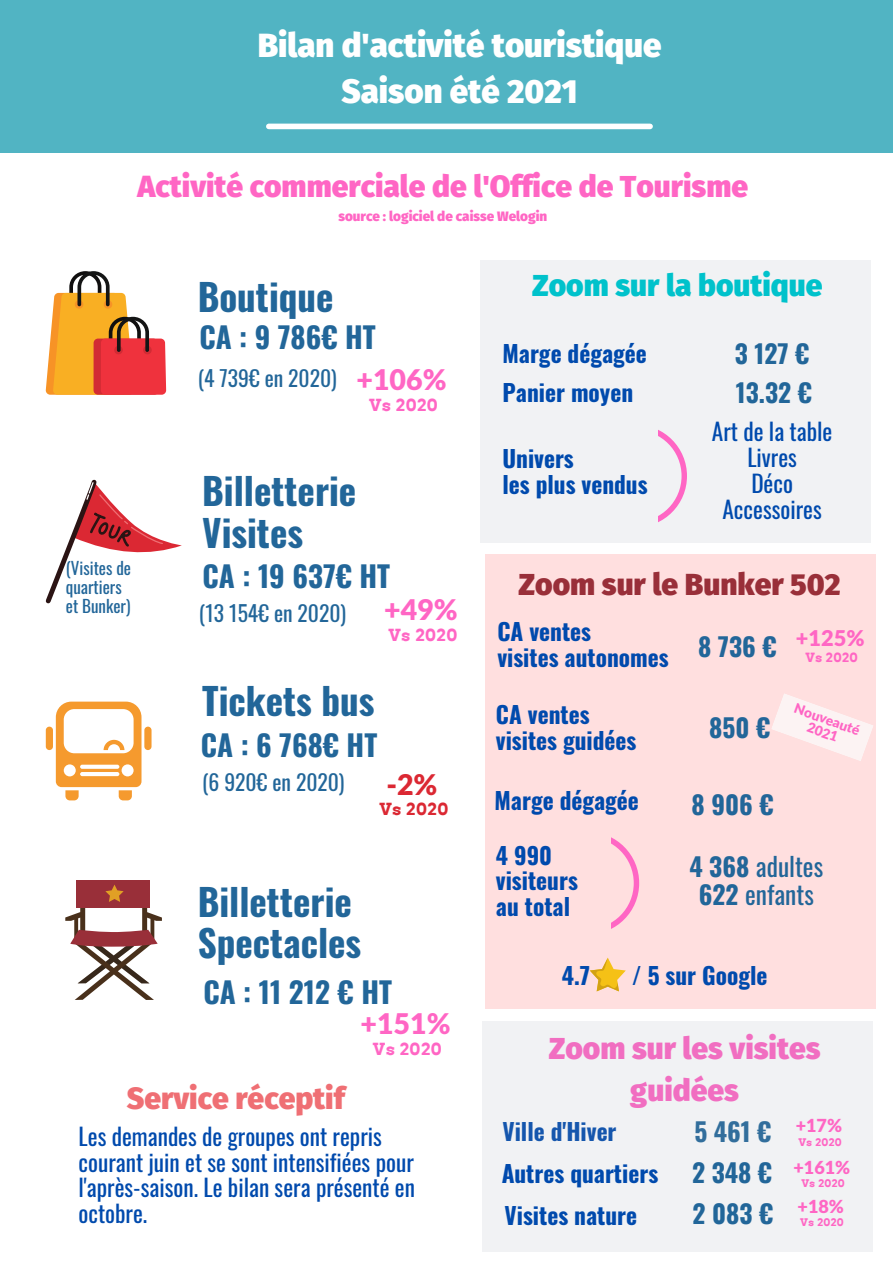
<style>
.page{position:relative;width:893px;height:1264px;background:#fff}
.page>*{position:absolute;margin:0;border:0;box-sizing:border-box;transform-origin:0 0}
.t1{font:700 37.05px/41.5px "Oswald";color:#269}
.t2{font:900 33px/46px "Fira Sans";color:#fff;text-align:center}
.t3{font:900 30px/41.5px "Fira Sans";color:#ff66c4;text-align:center}
.t4{font:900 30px "Fira Sans";color:#992f39}
.t5{font:900 30px "Fira Sans";color:#00c2cb}
.t6{font:900 30px "Fira Sans";color:#ef6f74}
.t7{font:700 29.1px "Oswald";color:#269}
.t8{font:900 28.5px "Lato Latin";color:#ff66c4}
.t9{font:900 28.5px "Lato Latin";color:#db2833}
.t10{font:700 25.5px/39.5px "Oswald";color:#269}
.t11{font:25.5px/28px "Oswald";color:#269;text-align:center}
.t12{font:700 23.4px/25.8px "Oswald";color:#004aad}
.t13{font:23.4px/25.8px "Oswald";color:#004aad;text-align:center}
.t14{font:900 21.75px "Lato Latin";color:#ff66c4}
.t15{font:21.6px "Oswald";color:#269}
.t16{font:900 18px "Lato Latin";color:#ff66c4}
.t17{font:16.95px/19px "Oswald";color:#269}
.t18{font:700 16.65px "Arvo";letter-spacing:.035em;color:#ff66c4}
.t19{font:700 16.65px "Arvo";letter-spacing:.035em;color:#db2833}
.t20{font:900 13.65px/13.4px "Lato Latin";color:#ff66c4;text-align:center}
.t21{font:900 13.5px "Fira Sans";color:#ff66c4}
.t22{font:700 12.75px "Arvo";letter-spacing:.035em;color:#ff66c4}
.t23{font:700 10.5px "Arvo";letter-spacing:.035em;color:#ff66c4}
.s1{font-weight:700}
</style>
<div class="page">
<div style="left:0;top:0;width:892px;height:153px;background:#51b4c3"></div>
<div style="left:269px;top:124px;width:381px;height:5px;background:#fff"></div>
<svg style="left:46px;top:271px;width:120px;height:124px"></svg>
<svg style="left:46px;top:480px;width:136px;height:123px"></svg>
<svg style="left:56px;top:701px;width:85px;height:99px"></svg>
<div style="left:46px;top:726px;width:7px;height:24px;background:#f59a2e;border-radius:4px"></div>
<div style="left:144px;top:726px;width:7px;height:24px;background:#f59a2e;border-radius:4px"></div>
<div style="left:77px;top:880px;width:73px;height:28px;background:#992f39"></div>
<svg style="left:65px;top:884px;width:97px;height:115px"></svg>
<div style="left:480px;top:261px;width:390px;height:282px;background:#f1f2f4"></div>
<svg style="left:658px;top:429px;width:29px;height:93px"></svg>
<div style="left:485px;top:554px;width:390px;height:454px;background:#ffdfdf"></div>
<svg style="left:772px;top:694px;width:101px;height:67px"></svg>
<svg style="left:611px;top:837px;width:28px;height:92px"></svg>
<svg style="left:590px;top:957px;width:35px;height:34px"></svg>
<div style="left:482px;top:1020px;width:390px;height:231px;background:#f1f2f4"></div>
<h2 class="t2" style="left:258px;top:23px;width:405px">Bilan d'activité touristique<br>Saison été 2021</h2>
<p class="t3" style="left:138px;top:166px;width:612px">Activité commerciale de l'Office de Tourisme</p>
<p class="t21" style="left:338px;top:209px;width:210px">source : logiciel de caisse Welogin</p>
<h1 class="t1" style="left:198px;top:274px;width:137px">Boutique</h1>
<p class="t7" style="left:199px;top:314px;width:178px">CA : 9 786€ HT</p>
<p class="t15" style="left:198px;top:361px;width:141px">(4 739€ en 2020)</p>
<p class="t8" style="left:356px;top:367px;width:92px">+106%</p>
<p class="t18" style="left:369px;top:395px;width:70px">Vs 2020</p>
<p class="t17" style="left:66px;top:558px;width:67px">(Visites de quartiers et Bunker)</p>
<h1 class="t1" style="left:202px;top:469px;width:156px">Billetterie<br>Visites</h1>
<p class="t7" style="left:202px;top:553px;width:189px">CA : 19 637€ HT</p>
<p class="t15" style="left:199px;top:596px;width:149px">(13 154€ en 2020)</p>
<p class="t8" style="left:384px;top:597px;width:75px">+49%</p>
<p class="t18" style="left:388px;top:624px;width:70px">Vs 2020</p>
<h1 class="t1" style="left:202px;top:678px;width:174px">Tickets bus</h1>
<p class="t7" style="left:201px;top:722px;width:178px">CA : 6 768€ HT</p>
<p class="t15" style="left:202px;top:765px;width:144px">(6 920€ en 2020)</p>
<p class="t9" style="left:386px;top:771px;width:53px">-2%</p>
<p class="t19" style="left:379px;top:799px;width:70px">Vs 2020</p>
<h1 class="t1" style="left:198px;top:879px;width:165px">Billetterie<br>Spectacles</h1>
<p class="t7" style="left:203px;top:969px;width:190px">CA : 11 212 € HT</p>
<p class="t8" style="left:360px;top:1011px;width:92px">+151%</p>
<p class="t18" style="left:373px;top:1039px;width:70px">Vs 2020</p>
<p class="t6" style="left:127px;top:1080px;width:219px">Service réceptif</p>
<p class="t13" style="left:79px;top:1122px;width:338px;text-align:left">Les demandes de groupes ont repris courant juin et se sont intensifiées pour l'après-saison. Le bilan sera présenté en octobre.</p>
<p class="t5" style="left:532px;top:268px;width:292px">Zoom sur la boutique</p>
<p class="t12" style="left:502px;top:332px;width:146px;line-height:39.5px">Marge dégagée<br>Panier moyen</p>
<p class="t10" style="left:734px;top:332px;width:79px">3 127 €<br>13.32 €</p>
<p class="t12" style="left:502px;top:444px;width:147px">Univers<br>les plus vendus</p>
<p class="t13" style="left:712px;top:418px;width:122px">Art de la table<br>Livres<br>Déco<br>Accessoires</p>
<p class="t4" style="left:518px;top:566px;width:324px">Zoom sur le Bunker 502</p>
<p class="t12" style="left:497px;top:617px;width:173px">CA ventes<br>visites autonomes</p>
<p class="t12" style="left:496px;top:700px;width:142px">CA ventes visites guidées</p>
<p class="t14" style="left:795px;top:628px;width:70px">+125%</p>
<p class="t22" style="left:805px;top:650px;width:54px">Vs 2020</p>
<p class="t10" style="left:698px;top:625px;width:80px">8 736 €</p>
<p class="t20" style="left:796px;top:702px;width:70px;rotate:20deg">Nouveauté<br>2021</p>
<p class="t10" style="left:709px;top:706px;width:63px">850 €</p>
<p class="t12" style="left:494px;top:786px;width:146px">Marge dégagée</p>
<p class="t10" style="left:691px;top:784px;width:83px">8 906 €</p>
<p class="t11" style="left:689px;top:851px;width:135px"><span class="s1">4 368</span> adultes<br><span class="s1">622</span> enfants</p>
<p class="t12" style="left:496px;top:841px;width:83px">4 990 visiteurs au total</p>
<p class="t12" style="left:562px;top:961px;width:30px">4.7</p>
<p class="t12" style="left:632px;top:961px;width:137px">/ 5 sur Google</p>
<p class="t3" style="left:548px;top:1028px;width:273px">Zoom sur les visites guidées</p>
<p class="t12" style="left:502px;top:1117px;width:116px">Ville d'Hiver</p>
<p class="t10" style="left:694px;top:1110px;width:79px">5 461 €</p>
<p class="t16" style="left:795px;top:1117px;width:48px">+17%</p>
<p class="t23" style="left:798px;top:1135px;width:45px">Vs 2020</p>
<p class="t16" style="left:793px;top:1159px;width:58px">+161%</p>
<p class="t23" style="left:801px;top:1176px;width:45px">Vs 2020</p>
<p class="t16" style="left:797px;top:1198px;width:48px">+18%</p>
<p class="t23" style="left:800px;top:1215px;width:45px">Vs 2020</p>
<p class="t12" style="left:501px;top:1159px;width:158px">Autres quartiers</p>
<p class="t10" style="left:692px;top:1151px;width:82px">2 348 €</p>
<p class="t12" style="left:504px;top:1201px;width:134px">Visites nature</p>
<p class="t10" style="left:692px;top:1192px;width:82px">2 083 €</p>
</div>
